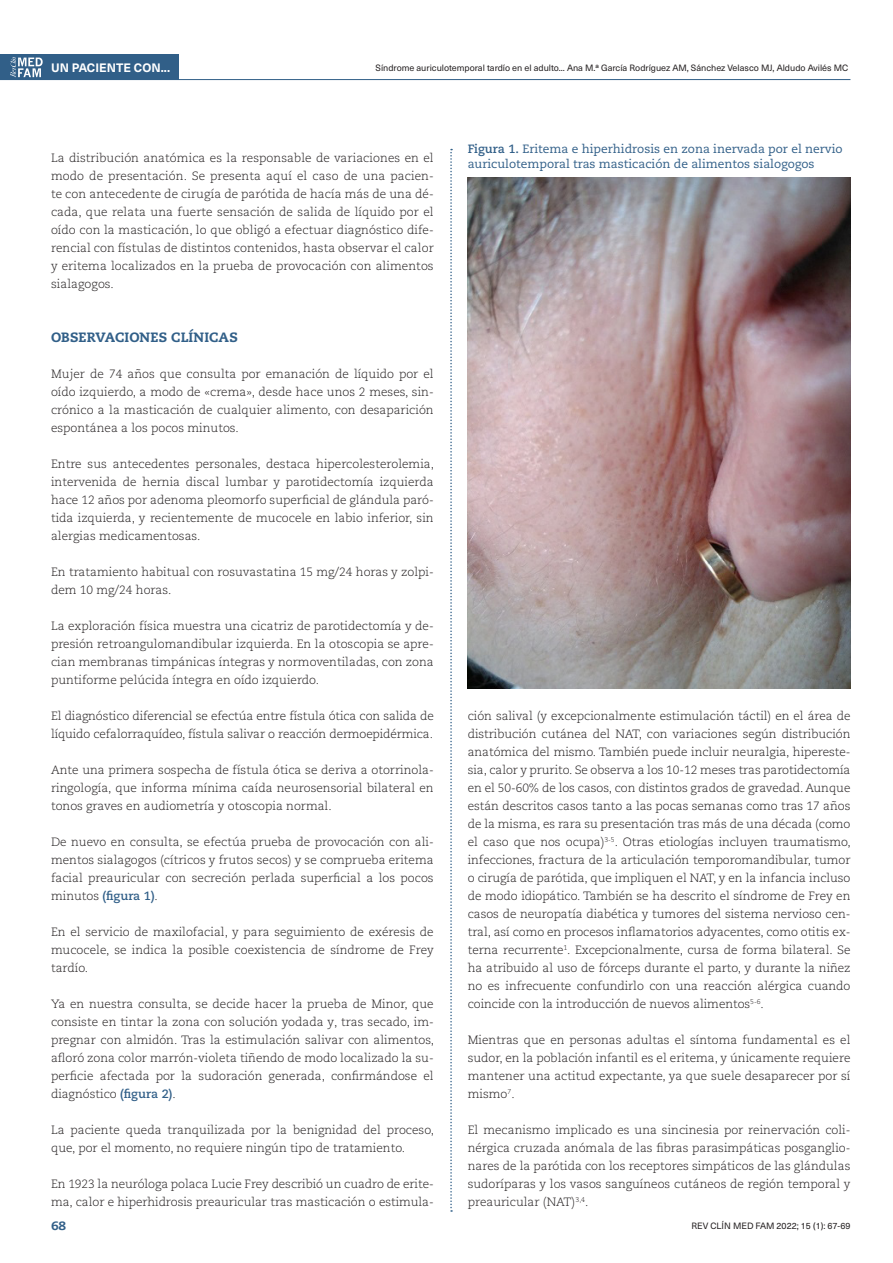
<style>
.page{position:relative;width:893px;height:1263px;background:#fff}
.page>*{position:absolute;margin:0;border:0;box-sizing:border-box;transform-origin:0 0}
.Tit1_articulo{font:800 13.5px "Caecilia LT Pro 85";letter-spacing:.01em;color:#315f88}
.t1{font:300 12px/18px "Caecilia LT Pro 45";color:#231f20;text-align:justify}
.TITULO_FIGURA{font:12px/14.4px "Caecilia LT Pro 55 Roman";color:#315f88}
.t2{font:700 12px "Neue Haas Unica W1 G";letter-spacing:.005em;color:#fff}
.t3{font:800 12px "Caecilia LT Pro 85";color:#315f88;scale:1.06 1}
.t4{font:9px "Neue Haas Unica W1 G";color:#231f20}
.s1{font-family:"Caecilia LT Pro 75";font-weight:700;color:#315f88}
.s2{font-family:"Caecilia LT Pro 75";font-weight:700}
</style>
<div class="page">
<div style="left:0;top:54px;width:51px;height:26px;background:#315f88"></div>
<svg style="left:450px;top:149px;width:2px;height:1063px"></svg>
<div style="left:43px;top:54px;width:136px;height:26px;background:#315f88"></div>
<hr style="left:0;top:79px;width:850px;height:1px;background:#315f88">
<svg style="left:10px;top:57px;width:33px;height:21px"></svg>
<img style="left:468px;top:178px;width:382px;height:510px">
<p class="t2" style="left:51px;top:58px;width:121px">UN PACIENTE CON...</p>
<p class="t4" style="left:376px;top:61px;width:474px">Síndrome auriculotemporal tardío en el adulto... Ana M.ª García Rodríguez AM, Sánchez Velasco MJ, Aldudo Avilés MC</p>
<p class="t1" style="left:51px;top:148px;width:384px;text-align:left">La distribución anatómica es la responsable de variaciones en el modo de presentación. Se presenta aquí el caso de una pacien&shy;te con antecedente de cirugía de parótida de hacía más de una dé&shy;cada, que relata una fuerte sensación de salida de líquido por el oído con la masticación, lo que obligó a efectuar diagnóstico dife&shy;rencial con fístulas de distintos contenidos, hasta observar el calor y eritema localizados en la prueba de provocación con alimentos sialagogos.</p>
<p class="Tit1_articulo" style="left:51px;top:327px;width:188px">OBSERVACIONES CLÍNICAS</p>
<p class="t1" style="left:51px;top:364px;width:384px">Mujer de 74 años que consulta por emanación de líquido por el oído izquierdo, a modo de «crema», desde hace unos 2 meses, sin&shy;crónico a la masticación de cualquier alimento, con desaparición espontánea a los pocos minutos.</p>
<p class="t1" style="left:51px;top:454px;width:385px">Entre sus antecedentes personales, destaca hipercolesterolemia, intervenida de hernia discal lumbar y parotidectomía izquierda hace 12 años por adenoma pleomorfo superficial de glándula paró&shy;tida izquierda, y recientemente de mucocele en labio inferior, sin alergias medicamentosas.</p>
<p class="t1" style="left:51px;top:562px;width:384px">En tratamiento habitual con rosuvastatina 15 mg/24 horas y zolpi&shy;dem 10 mg/24 horas.</p>
<p class="t1" style="left:51px;top:616px;width:384px">La exploración física muestra una cicatriz de parotidectomía y de&shy;presión retroangulomandibular izquierda. En la otoscopia se apre&shy;cian membranas timpánicas íntegras y normoventiladas, con zona puntiforme pelúcida íntegra en oído izquierdo.</p>
<p class="t1" style="left:51px;top:706px;width:384px">El diagnóstico diferencial se efectúa entre fístula ótica con salida de líquido cefalorraquídeo, fístula salivar o reacción dermoepidérmica.</p>
<p class="t1" style="left:51px;top:760px;width:384px">Ante una primera sospecha de fístula ótica se deriva a otorrinola&shy;ringología, que informa mínima caída neurosensorial bilateral en tonos graves en audiometría y otoscopia normal.</p>
<p class="t1" style="left:51px;top:832px;width:384px">De nuevo en consulta, se efectúa prueba de provocación con ali&shy;mentos sialagogos (cítricos y frutos secos) y se comprueba eritema facial preauricular con secreción perlada superficial a los pocos minutos <span class="s1">(figura 1)</span>.</p>
<p class="t1" style="left:51px;top:922px;width:384px">En el servicio de maxilofacial, y para seguimiento de exéresis de mucocele, se indica la posible coexistencia de síndrome de Frey tardío.</p>
<p class="t1" style="left:51px;top:994px;width:385px">Ya en nuestra consulta, se decide hacer la prueba de Minor, que consiste en tintar la zona con solución yodada y, tras secado, im&shy;pregnar con almidón. Tras la estimulación salivar con alimentos, afloró zona color marrón-violeta tiñendo de modo localizado la su&shy;perficie afectada por la sudoración generada, confirmándose el diagnóstico <span class="s1">(figura 2)</span>.</p>
<p class="t1" style="left:51px;top:1120px;width:385px">La paciente queda tranquilizada por la benignidad del proceso, que, por el momento, no requiere ningún tipo de tratamiento.</p>
<p class="t1" style="left:51px;top:1174px;width:384px">En 1923 la neuróloga polaca Lucie Frey describió un cuadro de erite&shy;ma, calor e hiperhidrosis preauricular tras masticación o estimula-</p>
<p class="TITULO_FIGURA" style="left:468px;top:142px;width:376px"><span class="s2">Figura 1.</span> Eritema e hiperhidrosis en zona inervada por el nervio auriculotemporal tras masticación de alimentos sialogogos</p>
<p class="t1" style="left:468px;top:706px;width:385px">ción salival (y excepcionalmente estimulación táctil) en el área de distribución cutánea del NAT, con variaciones según distribución anatómica del mismo. También puede incluir neuralgia, hipereste&shy;sia, calor y prurito. Se observa a los 10-12 meses tras parotidectomía en el 50-60% de los casos, con distintos grados de gravedad. Aunque están descritos casos tanto a las pocas semanas como tras 17 años de la misma, es rara su presentación tras más de una década (como el caso que nos ocupa)<sup>3-5</sup>. Otras etiologías incluyen traumatismo, infecciones, fractura de la articulación temporomandibular, tumor o cirugía de parótida, que impliquen el NAT, y en la infancia incluso de modo idiopático. También se ha descrito el síndrome de Frey en casos de neuropatía diabética y tumores del sistema nervioso cen&shy;tral, así como en procesos inflamatorios adyacentes, como otitis ex&shy;terna recurrente<sup>1</sup>. Excepcionalmente, cursa de forma bilateral. Se ha atribuido al uso de fórceps durante el parto, y durante la niñez no es infrecuente confundirlo con una reacción alérgica cuando coincide con la introducción de nuevos alimentos<sup>5-6</sup>.</p>
<p class="t1" style="left:468px;top:1030px;width:384px">Mientras que en personas adultas el síntoma fundamental es el sudor, en la población infantil es el eritema, y únicamente requiere mantener una actitud expectante, ya que suele desaparecer por sí mismo<sup>7</sup>.</p>
<p class="t1" style="left:468px;top:1120px;width:384px">El mecanismo implicado es una sincinesia por reinervación coli&shy;nérgica cruzada anómala de las fibras parasimpáticas posganglio&shy;nares de la parótida con los receptores simpáticos de las glándulas sudoríparas y los vasos sanguíneos cutáneos de región temporal y preauricular (NAT)<sup>3,4</sup>.</p>
<p class="t3" style="left:51px;top:1217px;width:16px">68</p>
<p class="t4" style="left:691px;top:1219px;width:160px">REV CLÍN MED FAM 2022; 15 (1): 67-69</p>
</div>
